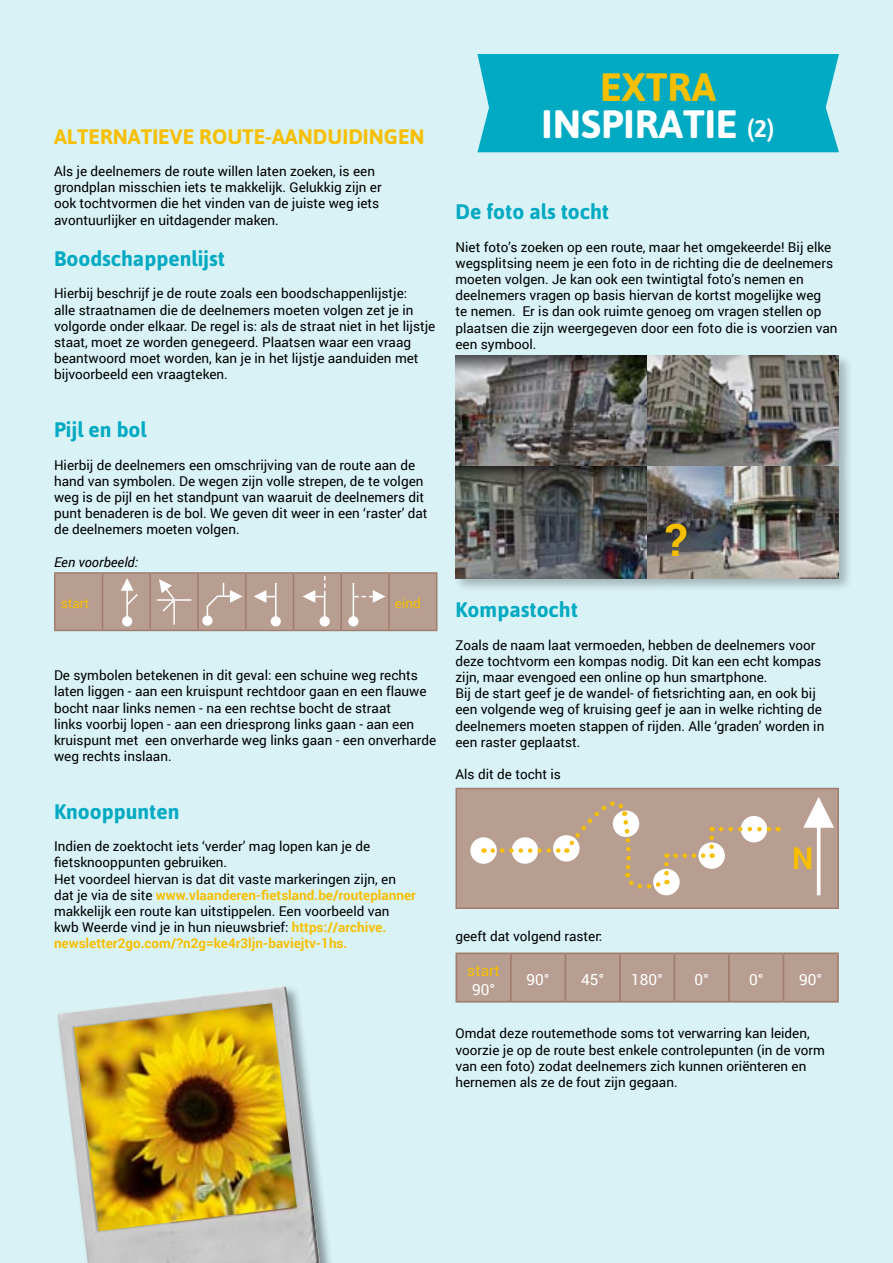
<style>
.page{position:relative;width:893px;height:1263px;background:#d9f2f6}
.page>*{position:absolute;margin:0;border:0;box-sizing:border-box;transform-origin:0 0}
.t1{font:700 45px "Roboto";color:#f6bf00}
.t2{font:700 39.6px/36.9px "Asap";color:#fff;text-align:center}
.t3{font:700 30px "Roboto";color:#f6bf00}
.t4{font:700 21px "Asap";color:#00aac2}
.t5{font:700 21px "Asap";color:#f6bf00}
.t6{font:15.45px "Roboto";color:#fff}
.t7{font:15.45px "Roboto";color:#f6bf00}
.t8{font:13.5px/16.2px "Roboto";color:#000}
.t9{font:italic 13.5px "Roboto";color:#000}
.t10{font:13.5px "Roboto";color:#f6bf00}
.s1{font-weight:700;color:#f6bf00}
.s2{color:#f6bf00}
.s3{font-size:24px}
</style>
<div class="page">
<div style="left:477px;top:54px;width:362px;height:98px;background:#00aac2"></div>
<hr style="left:54px;top:572px;width:48px;height:2px;background:#a07d6c">
<hr style="left:54px;top:574px;width:2px;height:56px;background:#a07d6c">
<hr style="left:102px;top:572px;width:48px;height:2px;background:#a07d6c">
<hr style="left:150px;top:572px;width:48px;height:2px;background:#a07d6c">
<hr style="left:198px;top:572px;width:48px;height:2px;background:#a07d6c">
<hr style="left:246px;top:572px;width:47px;height:2px;background:#a07d6c">
<hr style="left:293px;top:572px;width:48px;height:2px;background:#a07d6c">
<hr style="left:341px;top:572px;width:48px;height:2px;background:#a07d6c">
<hr style="left:389px;top:572px;width:48px;height:2px;background:#a07d6c">
<hr style="left:54px;top:630px;width:48px;height:1px;background:#a07d6c">
<hr style="left:102px;top:630px;width:48px;height:1px;background:#a07d6c">
<hr style="left:150px;top:630px;width:48px;height:1px;background:#a07d6c">
<hr style="left:198px;top:630px;width:48px;height:1px;background:#a07d6c">
<hr style="left:246px;top:630px;width:47px;height:1px;background:#a07d6c">
<hr style="left:293px;top:630px;width:48px;height:1px;background:#a07d6c">
<hr style="left:341px;top:630px;width:48px;height:1px;background:#a07d6c">
<hr style="left:389px;top:630px;width:48px;height:1px;background:#a07d6c">
<svg style="left:55px;top:573px;width:382px;height:57px;background:#bba296"></svg>
<div style="left:454px;top:354px;width:399px;height:238px;background:#000;opacity:.25"></div>
<img style="left:455px;top:356px;width:384px;height:222px">
<div style="left:455px;top:788px;width:384px;height:121px;background:#b89e91;border:1px solid #a07d6c"></div>
<div style="left:470px;top:837px;width:27px;height:27px;background:#fff;border-radius:50%"></div>
<div style="left:653px;top:869px;width:27px;height:26px;background:#fff;border-radius:50%"></div>
<div style="left:698px;top:842px;width:27px;height:27px;background:#fff;border-radius:50%"></div>
<div style="left:741px;top:816px;width:26px;height:26px;background:#fff;border-radius:50%"></div>
<hr style="left:817px;top:812px;width:3px;height:83px;background:#fff">
<svg style="left:803px;top:797px;width:31px;height:31px"></svg>
<svg style="left:493px;top:789px;width:176px;height:100px"></svg>
<svg style="left:675px;top:853px;width:38px;height:5px"></svg>
<svg style="left:709px;top:827px;width:5px;height:20px"></svg>
<svg style="left:721px;top:827px;width:57px;height:4px"></svg>
<div style="left:457px;top:954px;width:380px;height:47px;background:#b89e91"></div>
<hr style="left:455px;top:952px;width:56px;height:2px;background:#a07d6c">
<hr style="left:455px;top:954px;width:2px;height:47px;background:#a07d6c">
<hr style="left:511px;top:952px;width:54px;height:2px;background:#a07d6c">
<hr style="left:510px;top:954px;width:2px;height:47px;background:#a07d6c">
<hr style="left:565px;top:952px;width:55px;height:2px;background:#a07d6c">
<hr style="left:564px;top:954px;width:2px;height:47px;background:#a07d6c">
<hr style="left:620px;top:952px;width:54px;height:2px;background:#a07d6c">
<hr style="left:619px;top:954px;width:2px;height:47px;background:#a07d6c">
<hr style="left:674px;top:952px;width:55px;height:2px;background:#a07d6c">
<hr style="left:674px;top:954px;width:1px;height:47px;background:#a07d6c">
<hr style="left:729px;top:952px;width:54px;height:2px;background:#a07d6c">
<hr style="left:728px;top:954px;width:2px;height:47px;background:#a07d6c">
<hr style="left:783px;top:952px;width:56px;height:2px;background:#a07d6c">
<hr style="left:783px;top:954px;width:1px;height:47px;background:#a07d6c">
<hr style="left:837px;top:954px;width:2px;height:47px;background:#a07d6c">
<hr style="left:455px;top:1001px;width:56px;height:1px;background:#a07d6c">
<hr style="left:511px;top:1001px;width:54px;height:1px;background:#a07d6c">
<hr style="left:565px;top:1001px;width:55px;height:1px;background:#a07d6c">
<hr style="left:620px;top:1001px;width:54px;height:1px;background:#a07d6c">
<hr style="left:674px;top:1001px;width:55px;height:1px;background:#a07d6c">
<hr style="left:729px;top:1001px;width:54px;height:1px;background:#a07d6c">
<hr style="left:783px;top:1001px;width:56px;height:1px;background:#a07d6c">
<div style="left:55px;top:984px;width:279px;height:279px;background:#000;opacity:.4"></div>
<img style="left:57px;top:986px;width:263px;height:277px">
<img style="left:74px;top:1003px;width:223px;height:228px">
<h3 class="t5" style="left:54px;top:122px;width:372px">ALTERNATIEVE ROUTE-AANDUIDINGEN</h3>
<p class="t8" style="left:54px;top:163px;width:329px">Als je deelnemers de route willen laten zoeken, is een grondplan misschien iets te makkelijk. Gelukkig zijn er ook tochtvormen die het vinden van de juiste weg iets avontuurlijker en uitdagender maken.</p>
<h3 class="t4" style="left:54px;top:245px;width:172px">Boodschappenlijst</h3>
<p class="t8" style="left:54px;top:285px;width:383px">Hierbij beschrijf je de route zoals een boodschappenlijstje:<br>alle straatnamen die de deelnemers moeten volgen zet je in volgorde onder elkaar. De regel is: als de straat niet in het lijstje staat, moet ze worden genegeerd. Plaatsen waar een vraag beantwoord moet worden, kan je in het lijstje aanduiden met bijvoorbeeld een vraagteken.</p>
<h3 class="t4" style="left:54px;top:416px;width:94px">Pijl en bol</h3>
<p class="t8" style="left:54px;top:456px;width:375px">Hierbij de deelnemers een omschrijving van de route aan de hand van symbolen. De wegen zijn volle strepen, de te volgen weg is de pijl en het standpunt van waaruit de deelnemers dit punt benaderen is de bol. We geven dit weer in een ‘raster’ dat de deelnemers moeten volgen.</p>
<p class="t9" style="left:54px;top:552px;width:86px">Een voorbeeld:</p>
<p class="t10" style="left:61px;top:594px;width:30px">start</p>
<p class="t10" style="left:395px;top:594px;width:27px">eind</p>
<p class="t8" style="left:54px;top:667px;width:384px">De symbolen betekenen in dit geval: een schuine weg rechts laten liggen - aan een kruispunt rechtdoor gaan en een flauwe bocht naar links nemen - na een rechtse bocht de straat<br>links voorbij lopen - aan een driesprong links gaan - aan een kruispunt met een onverharde weg links gaan - een onverharde weg rechts inslaan.</p>
<h3 class="t4" style="left:54px;top:797px;width:127px">Knooppunten</h3>
<p class="t8" style="left:54px;top:838px;width:363px">Indien de zoektocht iets ‘verder’ mag lopen kan je de fietsknooppunten gebruiken.<br>Het voordeel hiervan is dat dit vaste markeringen zijn, en dat je via de site <span class="s1">www.vlaanderen-fietsland.be/routeplanner </span>makkelijk een route kan uitstippelen. Een voorbeeld van kwb Weerde vind je in hun nieuwsbrief: <span class="s1">https://archive. newsletter2go.com/?n2g=ke4r3ljn-baviejtv-1hs.</span></p>
<h2 class="t2" style="left:542px;top:67px;width:234px"><span class="s2">EXTRA<br></span>INSPIRATIE <span class="s3">(2)</span></h2>
<h3 class="t4" style="left:455px;top:198px;width:155px">De foto als tocht</h3>
<p class="t8" style="left:455px;top:238px;width:384px">Niet foto’s zoeken op een route, maar het omgekeerde! Bij elke wegsplitsing neem je een foto in de richting die de deelnemers moeten volgen. Je kan ook een twintigtal foto’s nemen en deelnemers vragen op basis hiervan de kortst mogelijke weg<br>te nemen. Er is dan ook ruimte genoeg om vragen stellen op plaatsen die zijn weergegeven door een foto die is voorzien van een symbool.</p>
<h1 class="t1" style="left:665px;top:508px;width:24px">?</h1>
<h3 class="t4" style="left:455px;top:596px;width:124px">Kompastocht</h3>
<p class="t8" style="left:455px;top:636px;width:370px">Zoals de naam laat vermoeden, hebben de deelnemers voor deze tochtvorm een kompas nodig. Dit kan een echt kompas zijn, maar evengoed een online op hun smartphone.<br>Bij de start geef je de wandel- of fietsrichting aan, en ook bij een volgende weg of kruising geef je aan in welke richting de deelnemers moeten stappen of rijden. Alle ‘graden’ worden in een raster geplaatst.</p>
<p class="t8" style="left:455px;top:766px;width:107px">Als dit de tocht is</p>
<p class="t8" style="left:455px;top:928px;width:148px">geeft dat volgend raster:</p>
<h3 class="t3" style="left:792px;top:837px;width:23px">N</h3>
<p class="t7" style="left:467px;top:960px;width:34px">start</p>
<p class="t6" style="left:472px;top:978px;width:25px">90°</p>
<p class="t6" style="left:527px;top:969px;width:25px">90°</p>
<p class="t6" style="left:581px;top:969px;width:25px">45°</p>
<p class="t6" style="left:631px;top:969px;width:33px">180°</p>
<p class="t6" style="left:694px;top:969px;width:16px">0°</p>
<p class="t6" style="left:749px;top:969px;width:16px">0°</p>
<p class="t6" style="left:799px;top:969px;width:25px">90°</p>
<p class="t8" style="left:455px;top:1025px;width:371px">Omdat deze routemethode soms tot verwarring kan leiden, voorzie je op de route best enkele controlepunten (in de vorm van een foto) zodat deelnemers zich kunnen oriënteren en hernemen als ze de fout zijn gegaan.</p>
</div>
